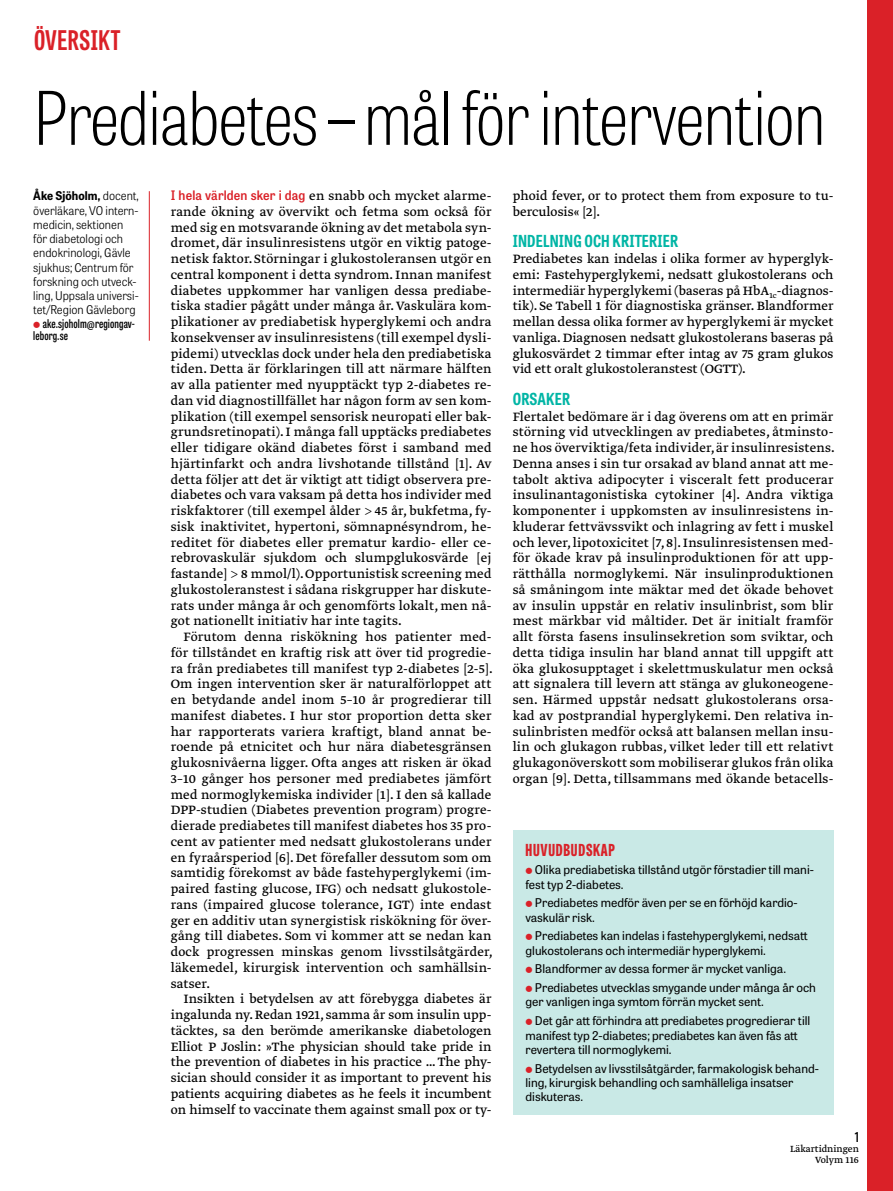
<style>
.page{position:relative;width:893px;height:1191px;background:#fff}
.page>*{position:absolute;margin:0;border:0;box-sizing:border-box;transform-origin:0 0}
.t1{font:100 73.5px "Tablet Gothic Condensed";letter-spacing:-.01em;color:#000}
.t2{font:700 27px "Tablet Gothic Compressed";letter-spacing:.02em;color:#da2128}
.t3{font:700 16.5px "Tablet Gothic Condensed";letter-spacing:.01em;color:#00b5a5}
.t4{font:800 16.5px "Tablet Gothic Compressed";letter-spacing:.045em;color:#da2128}
.t5{font:14.25px/15.8px "Greta Text Pro Regular Min";color:#000;text-align:justify}
.t6{font:600 13.5px "Tablet Gothic Condensed";color:#000}
.t7{font:12px/14.4px "Tablet Gothic";color:#000}
.t8{font:300 12px/14.2px "Tablet Gothic Narrow";color:#000}
.t9{font:600 12px/12px "Tablet Gothic Compressed";letter-spacing:.01em;color:#000}
.t10{font:10.5px/10.5px "Greta Text Pro";color:#000;text-align:right}
.s1{font-weight:700}
.s2{font-family:"Tablet Gothic Narrow";font-weight:600;font-size:13.05px;color:#da2128}
.s3{font-family:"Minion Pro"}
</style>
<div class="page">
<div style="left:867px;top:0;width:26px;height:1191px;background:#da2128"></div>
<hr style="left:149px;top:191px;width:1px;height:150px;background:#da2128">
<div style="left:513px;top:830px;width:320px;height:284px;background:#c9e9e6"></div>
<h2 class="t2" style="left:34px;top:22px;width:88px">ÖVERSIKT</h2>
<h1 class="t1" style="left:34px;top:69px;width:793px">Prediabetes – mål för intervention</h1>
<p class="t8" style="left:33px;top:188px;width:107px"><span class="s1">Åke Sjöholm,</span> docent, överläkare, VO intern&shy;medicin, sektionen för diabetologi och endokrinologi, Gävle sjukhus; Centrum för forskning och utveck&shy;ling, Uppsala universi&shy;tet/Region Gävleborg</p>
<p class="t9" style="left:33px;top:317px;width:103px;text-indent:10px">ake.sjoholm@regiongav&shy;leborg.se</p>
<p class="t5" style="left:171px;top:188px;width:322px"><span class="s2">I hela världen sker i dag</span> en snabb och mycket alarme&shy;rande ökning av övervikt och fetma som också för med sig en motsvarande ökning av det metabola syn&shy;dromet, där insulinresistens utgör en viktig patoge&shy;netisk faktor. Störningar i glukostoleransen utgör en central komponent i detta syndrom. Innan manifest diabetes uppkommer har vanligen dessa prediabe&shy;tiska stadier pågått under många år. Vaskulära kom&shy;plikationer av prediabetisk hyperglykemi och andra konsekvenser av insulinresistens (till exempel dysli&shy;pidemi) utvecklas dock under hela den prediabetiska tiden. Detta är förklaringen till att närmare hälften av alla patienter med nyupptäckt typ 2-diabetes re&shy;dan vid diagnostillfället har någon form av sen kom&shy;plikation (till exempel sensorisk neuropati eller bak&shy;grundsretinopati). I många fall upptäcks prediabetes eller tidigare okänd diabetes först i samband med hjärtinfarkt och andra livshotande tillstånd [1]. Av detta följer att det är viktigt att tidigt observera pre&shy;diabetes och vara vaksam på detta hos individer med riskfaktorer (till exempel ålder <span class="s3">&gt;</span> 45 år, bukfetma, fy&shy;sisk inaktivitet, hypertoni, sömnapnésyndrom, he&shy;reditet för diabetes eller prematur kardio- eller ce&shy;rebrovaskulär sjukdom och slumpglukosvärde [ej fastande] <span class="s3">&gt;</span> 8 mmol/l). Opportunistisk screening med glukostoleranstest i sådana riskgrupper har diskute&shy;rats under många år och genomförts lokalt, men nå&shy;got nationellt initiativ har inte tagits.</p>
<p class="t5" style="left:171px;top:629px;width:324px;text-indent:13px">Förutom denna riskökning hos patienter med&shy;för tillståndet en kraftig risk att över tid progredie&shy;ra från prediabetes till manifest typ 2-diabetes [2-5].<br>Om ingen intervention sker är naturalförloppet att en betydande andel inom 5–10 år progredierar till manifest diabetes. I hur stor proportion detta sker har rapporterats variera kraftigt, bland annat be&shy;roende på etnicitet och hur nära diabetesgränsen glukosnivåerna ligger. Ofta anges att risken är ökad 3–10 gånger hos personer med prediabetes jämfört med normoglykemiska individer [1]. I den så kallade DPP-studien (Diabetes prevention program) progre&shy;dierade prediabetes till manifest diabetes hos 35 pro&shy;cent av patienter med nedsatt glukostolerans under en fyraårsperiod [6]. Det förefaller dessutom som om samtidig förekomst av både fastehyperglykemi (im&shy;paired fasting glucose, IFG) och nedsatt glukostole&shy;rans (impaired glucose tolerance, IGT) inte endast ger en additiv utan synergistisk riskökning för över&shy;gång till diabetes. Som vi kommer att se nedan kan dock progressen minskas genom livsstilsåtgärder, läkemedel, kirurgisk intervention och samhällsin&shy;satser.</p>
<p class="t5" style="left:171px;top:991px;width:322px;text-indent:13px">Insikten i betydelsen av att förebygga diabetes är ingalunda ny. Redan 1921, samma år som insulin upp&shy;täcktes, sa den berömde amerikanske diabetologen Elliot P Joslin: »The physician should take pride in the prevention of diabetes in his practice … The phy&shy;sician should consider it as important to prevent his patients acquiring diabetes as he feels it incumbent on himself to vaccinate them against small pox or ty-</p>
<p class="t5" style="left:513px;top:188px;width:322px">phoid fever, or to protect them from exposure to tu&shy;berculosis« [2].</p>
<p class="t3" style="left:513px;top:230px;width:167px">INDELNING OCH KRITERIER</p>
<p class="t5" style="left:513px;top:251px;width:322px">Prediabetes kan indelas i olika former av hyperglyk&shy;emi: Fastehyperglykemi, nedsatt glukostolerans och intermediär hyperglykemi (baseras på HbA<sub>1c</sub>-diagnos&shy;tik). Se Tabell 1 för diagnostiska gränser. Blandformer mellan dessa olika former av hyperglykemi är mycket vanliga. Diagnosen nedsatt glukostolerans baseras på glukosvärdet 2 timmar efter intag av 75 gram glukos vid ett oralt glukostoleranstest (OGTT).</p>
<p class="t3" style="left:513px;top:387px;width:59px">ORSAKER</p>
<p class="t5" style="left:513px;top:409px;width:324px">Flertalet bedömare är i dag överens om att en primär störning vid utvecklingen av prediabetes, åtminsto&shy;ne hos överviktiga/feta individer, är insulinresistens.<br>Denna anses i sin tur orsakad av bland annat att me&shy;tabolt aktiva adipocyter i visceralt fett producerar insulinantagonistiska cytokiner [4]. Andra viktiga komponenter i uppkomsten av insulinresistens in&shy;kluderar fettvävssvikt och inlagring av fett i muskel och lever, lipotoxicitet [7, 8]. Insulinresistensen med&shy;för ökade krav på insulinproduktionen för att upp&shy;rätthålla normoglykemi. När insulinproduktionen så småningom inte mäktar med det ökade behovet av insulin uppstår en relativ insulinbrist, som blir mest märkbar vid måltider. Det är initialt framför allt första fasens insulinsekretion som sviktar, och detta tidiga insulin har bland annat till uppgift att öka glukosupptaget i skelettmuskulatur men också att signalera till levern att stänga av glukoneogene&shy;sen. Härmed uppstår nedsatt glukostolerans orsa&shy;kad av postprandial hyperglykemi. Den relativa in&shy;sulinbristen medför också att balansen mellan insu&shy;lin och glukagon rubbas, vilket leder till ett relativt glukagonöverskott som mobiliserar glukos från olika organ [9]. Detta, tillsammans med ökande betacells-</p>
<p class="t4" style="left:525px;top:838px;width:91px">HUVUDBUDSKAP</p>
<p class="t7" style="left:525px;top:862px;width:290px;text-indent:9px">Olika prediabetiska tillstånd utgör förstadier till mani&shy;fest typ 2-diabetes.</p>
<p class="t7" style="left:525px;top:895px;width:274px;text-indent:9px">Prediabetes medför även per se en förhöjd kardio&shy;vaskulär risk.</p>
<p class="t7" style="left:525px;top:928px;width:284px;text-indent:9px">Prediabetes kan indelas i fastehyperglykemi, nedsatt glukostolerans och intermediär hyperglykemi.</p>
<p class="t7" style="left:535px;top:959px;width:283px;line-height:18.6px">Blandformer av dessa former är mycket vanliga.<br>Prediabetes utvecklas smygande under många år och</p>
<p class="t7" style="left:535px;top:992px;width:277px;line-height:18.6px;text-indent:-9px">ger vanligen inga symtom förrän mycket sent.<br>Det går att förhindra att prediabetes progredierar till</p>
<p class="t7" style="left:525px;top:1027px;width:274px">manifest typ 2-diabetes; prediabetes kan även fås att revertera till normoglykemi.</p>
<p class="t7" style="left:525px;top:1060px;width:295px;text-indent:9px">Betydelsen av livsstilsåtgärder, farmakologisk behand&shy;ling, kirurgisk behandling och samhälleliga insatser diskuteras.</p>
<p class="t6" style="left:855px;top:1127px;width:6px">1</p>
<p class="t10" style="left:790px;top:1144px;width:70px">Läkartidningen<br>Volym 116</p>
</div>
